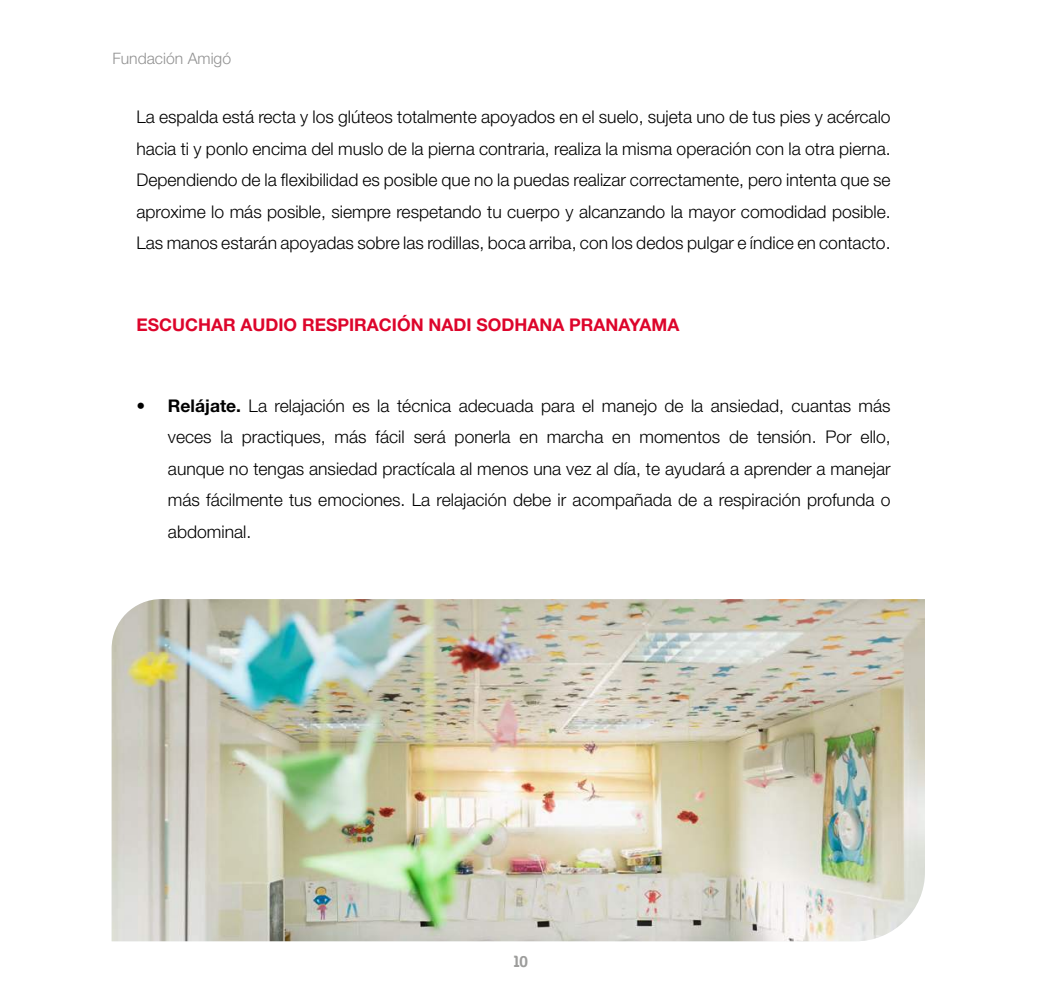
<style>
.page{position:relative;width:1042px;height:993px;background:#fff}
.page>*{position:absolute;margin:0;border:0;box-sizing:border-box;transform-origin:0 0}
.t1{font:300 17.5px/31.5px "Helvetica Neue LT Std";color:#000;text-align:justify}
.t2{font:700 17.5px "Helvetica Neue LT Std";color:#dd052b}
.t3{font:300 15.75px "Helvetica Neue LT Std";color:#929292}
.t4{font:15.75px "Zil Semi Slab";color:#9d9d9c}
.s1{font-weight:700}
</style>
<div class="page">
<img style="left:112px;top:599px;width:813px;height:341px">
<p class="t3" style="left:112px;top:48px;width:120px">Fundación Amigó</p>
<p class="t1" style="left:136px;top:101px;width:756px">La espalda está recta y los glúteos totalmente apoyados en el suelo, sujeta uno de tus pies y acércalo hacia ti y ponlo encima del muslo de la pierna contraria, realiza la misma operación con la otra pierna.<br>Dependiendo de la flexibilidad es posible que no la puedas realizar correctamente, pero intenta que se aproxime lo más posible, siempre respetando tu cuerpo y alcanzando la mayor comodidad posible.<br>Las manos estarán apoyadas sobre las rodillas, boca arriba, con los dedos pulgar e índice en contacto.</p>
<p class="t2" style="left:136px;top:313px;width:544px">ESCUCHAR AUDIO RESPIRACIÓN NADI SODHANA PRANAYAMA</p>
<p class="t1" style="left:168px;top:389px;width:724px;text-indent:-32px"><span class="s1">• Relájate.</span> La relajación es la técnica adecuada para el manejo de la ansiedad, cuantas más veces la practiques, más fácil será ponerla en marcha en momentos de tensión. Por ello, aunque no tengas ansiedad practícala al menos una vez al día, te ayudará a aprender a manejar más fácilmente tus emociones. La relajación debe ir acompañada de a respiración profunda o abdominal.</p>
<p class="t4" style="left:514px;top:951px;width:16px">10</p>
</div>
